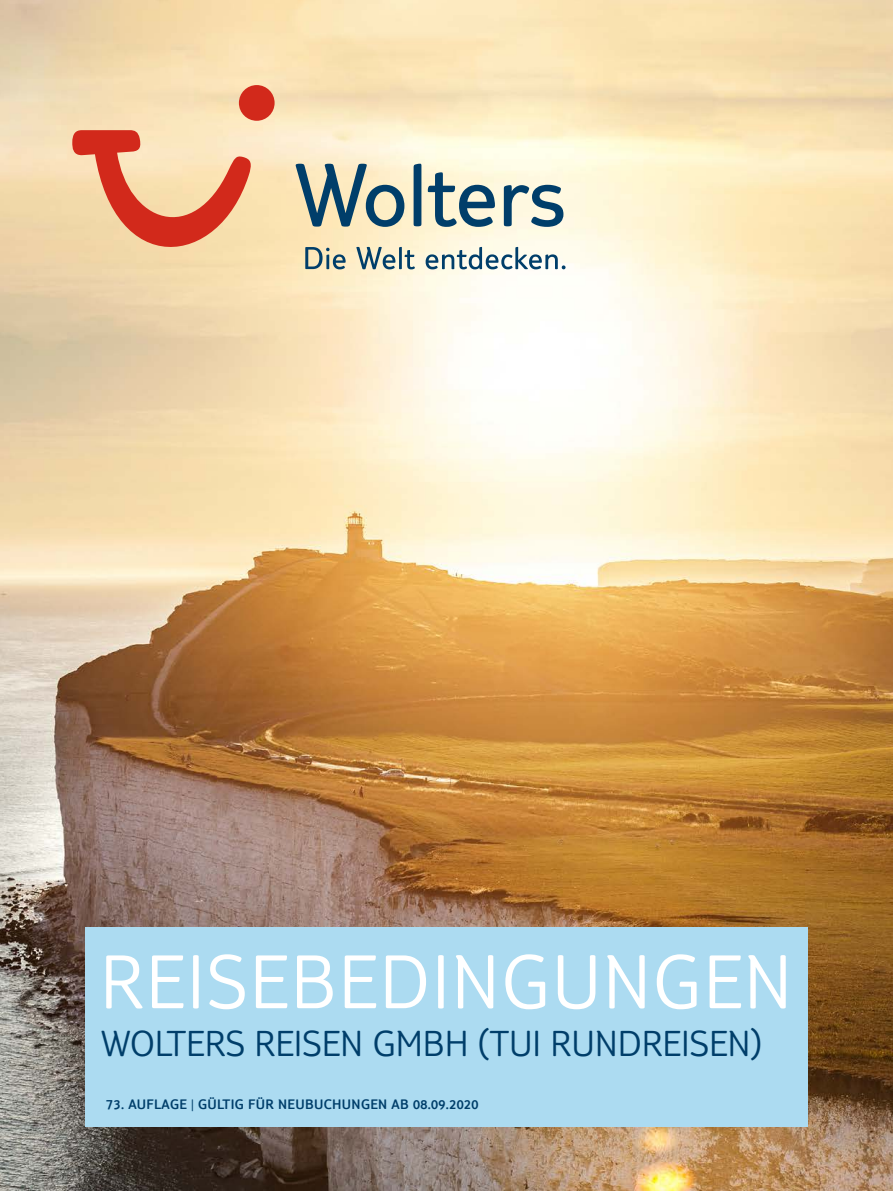
<style>
.page{position:relative;width:893px;height:1191px;background:#fff}
.page>*{position:absolute;margin:0;border:0;box-sizing:border-box;transform-origin:0 0}
.t1{font:300 78.75px "TUI Type";letter-spacing:.025em;color:#fff}
.t2{font:300 37.5px "TUI Type";color:#003e6a}
.t3{font:300 14.25px "TUI Type";letter-spacing:.025em;color:#003e6a}
.s1{font-style:inherit}
</style>
<div class="page">
<img style="left:0;top:0;width:893px;height:1191px">
<div style="left:85px;top:927px;width:723px;height:200px;background:#acdbf1"></div>
<svg style="left:72px;top:130px;width:181px;height:139px;background:#ecab87"></svg>
<div style="left:239px;top:85px;width:36px;height:36px;background:#d2291b;border-radius:50%"></div>
<svg style="left:296px;top:164px;width:108px;height:63px;background:#9faaa0"></svg>
<svg style="left:414px;top:164px;width:7px;height:62px"></svg>
<svg style="left:428px;top:172px;width:67px;height:55px;background:#9baeac"></svg>
<svg style="left:504px;top:185px;width:59px;height:42px;background:#8ca4ab"></svg>
<svg style="left:305px;top:247px;width:41px;height:22px"></svg>
<svg style="left:356px;top:247px;width:59px;height:22px"></svg>
<svg style="left:426px;top:247px;width:140px;height:22px"></svg>
<h1 class="t1" style="left:100px;top:937px;width:694px">REISEBEDINGUNGEN</h1>
<h2 class="t2" style="left:101px;top:1022px;width:662px">WOLTERS REISEN GMBH (TUI RUNDREISEN)</h2>
<p class="t3" style="left:106px;top:1096px;width:374px">73. AUFLAGE <span class="s1">|</span> GÜLTIG FÜR NEUBUCHUNGEN AB 08.09.2020</p>
</div>
